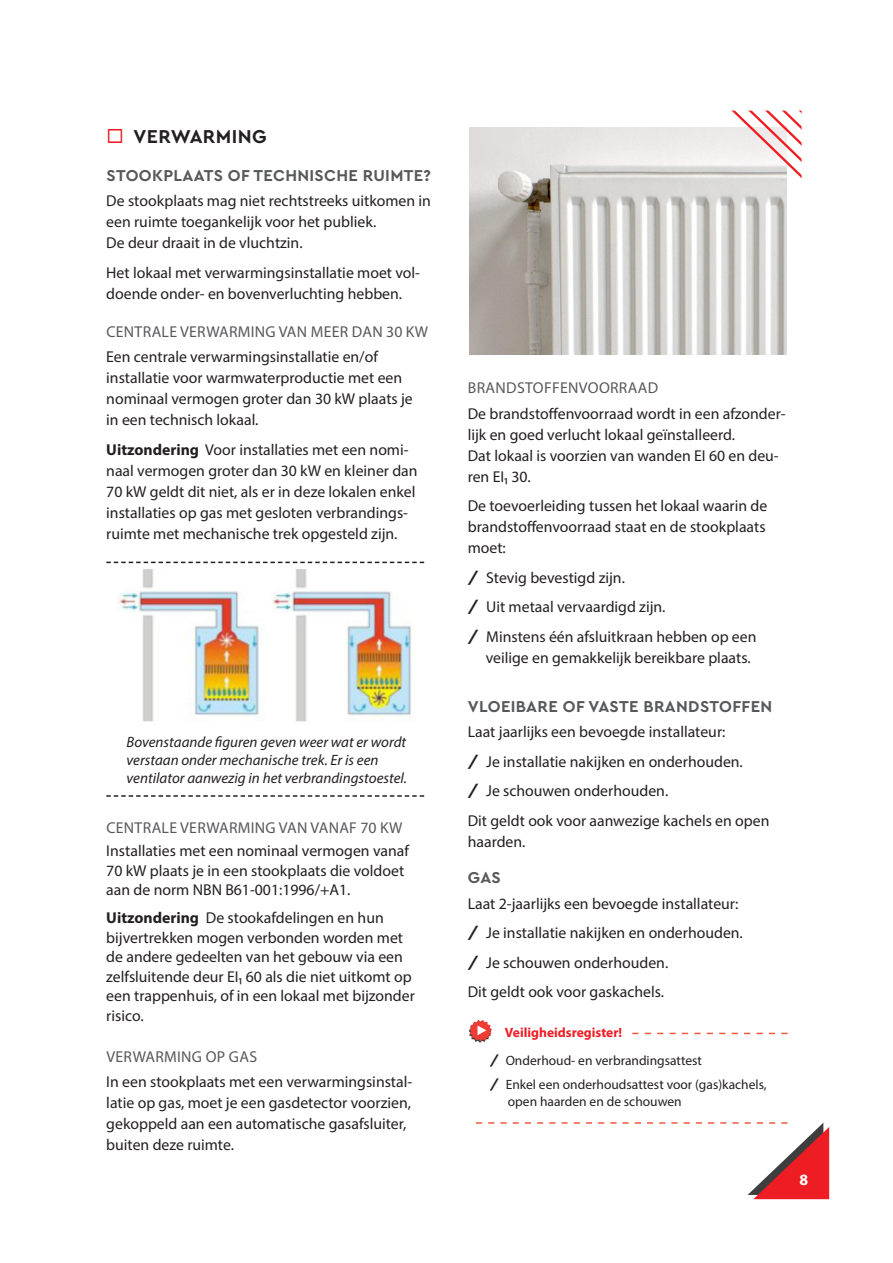
<style>
.page{position:relative;width:893px;height:1263px;background:#fff}
.page>*{position:absolute;margin:0;border:0;box-sizing:border-box;transform-origin:0 0}
.t1{font:700 19.5px "Cera PRO";letter-spacing:.02em;color:#231f20}
.Kop_2{font:700 16.5px "Cera PRO";letter-spacing:.02em;color:#57585a}
.t2{font:15.75px/21px "Myriad Pro";color:#231f20}
.Kop_3{font:15.75px "Myriad Pro";letter-spacing:.02em;color:#57585a}
.t3{font:700 15.75px "Myriad Pro";color:#fff}
.t4{font:italic 15px/18px "Myriad Pro";color:#231f20}
.t5{font:13.5px/16.2px "Myriad Pro";color:#231f20}
.Basis_bold{font:700 13.5px "Myriad Pro";color:#ee1d23}
.s1{font-weight:700}
.s2{font-family:"Cera PRO";font-weight:700}
</style>
<div class="page">
<img style="left:470px;top:128px;width:317px;height:226px">
<svg style="left:728px;top:111px;width:73px;height:74px"></svg>
<img style="left:109px;top:561px;width:155px;height:161px">
<img style="left:270px;top:561px;width:145px;height:161px">
<svg style="left:106px;top:562px;width:318px;height:1px"></svg>
<svg style="left:106px;top:795px;width:318px;height:2px"></svg>
<svg style="left:469px;top:1020px;width:23px;height:23px"></svg>
<svg style="left:632px;top:1033px;width:155px;height:1px"></svg>
<svg style="left:476px;top:1122px;width:353px;height:77px"></svg>
<p class="t1" style="left:134px;top:124px;width:134px">VERWARMING</p>
<p class="Kop_2" style="left:106px;top:164px;width:326px">STOOKPLAATS OF TECHNISCHE RUIMTE?</p>
<p class="t2" style="left:106px;top:190px;width:326px">De stookplaats mag niet rechtstreeks uitkomen in een ruimte toegankelijk voor het publiek.<br>De deur draait in de vluchtzin.</p>
<p class="t2" style="left:106px;top:262px;width:315px">Het lokaal met verwarmingsinstallatie moet vol&shy;doende onder- en bovenverluchting hebben.</p>
<p class="Kop_3" style="left:106px;top:322px;width:323px">CENTRALE VERWARMING VAN MEER DAN 30 KW</p>
<p class="t2" style="left:106px;top:346px;width:308px">Een centrale verwarmingsinstallatie en/of installatie voor warmwaterproductie met een nominaal vermogen groter dan 30 kW plaats je in een technisch lokaal.</p>
<p class="t2" style="left:106px;top:439px;width:313px"><span class="s1">Uitzondering</span> Voor installaties met een nomi&shy;naal vermogen groter dan 30 kW en kleiner dan 70 kW geldt dit niet, als er in deze lokalen enkel installaties op gas met gesloten verbrandings&shy;ruimte met mechanische trek opgesteld zijn.</p>
<p class="t4" style="left:126px;top:733px;width:282px">Bovenstaande figuren geven weer wat er wordt verstaan onder mechanische trek. Er is een ventilator aanwezig in het verbrandingstoestel.</p>
<p class="Kop_3" style="left:106px;top:817px;width:298px">CENTRALE VERWARMING VAN VANAF 70 KW</p>
<p class="t2" style="left:106px;top:841px;width:304px;line-height:19.5px">Installaties met een nominaal vermogen vanaf<br>70 kW plaats je in een stookplaats die voldoet aan de norm NBN B61-001:1996/+A1.</p>
<p class="t2" style="left:106px;top:908px;width:310px;line-height:19.5px"><span class="s1">Uitzondering</span> De stookafdelingen en hun bijvertrekken mogen verbonden worden met de andere gedeelten van het gebouw via een zelfsluitende deur EI₁ 60 als die niet uitkomt op een trappenhuis, of in een lokaal met bijzonder risico.</p>
<p class="Kop_3" style="left:106px;top:1047px;width:152px">VERWARMING OP GAS</p>
<p class="t2" style="left:106px;top:1071px;width:308px">In een stookplaats met een verwarmingsinstal&shy;latie op gas, moet je een gasdetector voorzien, gekoppeld aan een automatische gasafsluiter, buiten deze ruimte.</p>
<p class="Kop_3" style="left:468px;top:378px;width:192px">BRANDSTOFFENVOORRAAD</p>
<p class="t2" style="left:468px;top:402px;width:319px">De brandstoffenvoorraad wordt in een afzonder&shy;lijk en goed verlucht lokaal geïnstalleerd.<br>Dat lokaal is voorzien van wanden EI 60 en deu&shy;ren EI₁ 30.</p>
<p class="t2" style="left:468px;top:495px;width:301px;text-align:justify">De toevoerleiding tussen het lokaal waarin de brandstoffenvoorraad staat en de stookplaats moet:</p>
<p class="t2" style="left:468px;top:566px;width:159px"><span class="s2">/</span> Stevig bevestigd zijn.</p>
<p class="t2" style="left:468px;top:596px;width:199px"><span class="s2">/</span> Uit metaal vervaardigd zijn.</p>
<p class="t2" style="left:486px;top:625px;width:272px;text-indent:-18px"><span class="s2">/</span> Minstens één afsluitkraan hebben op een veilige en gemakkelijk bereikbare plaats.</p>
<p class="Kop_2" style="left:468px;top:695px;width:306px">VLOEIBARE OF VASTE BRANDSTOFFEN</p>
<p class="t2" style="left:468px;top:721px;width:259px">Laat jaarlijks een bevoegde installateur:</p>
<p class="t2" style="left:468px;top:750px;width:277px"><span class="s2">/</span> Je installatie nakijken en onderhouden.</p>
<p class="t2" style="left:468px;top:780px;width:202px"><span class="s2">/</span> Je schouwen onderhouden.</p>
<p class="t2" style="left:468px;top:809px;width:303px">Dit geldt ook voor aanwezige kachels en open haarden.</p>
<p class="Kop_2" style="left:468px;top:867px;width:34px">GAS</p>
<p class="t2" style="left:468px;top:893px;width:272px">Laat 2-jaarlijks een bevoegde installateur:</p>
<p class="t2" style="left:468px;top:922px;width:277px"><span class="s2">/</span> Je installatie nakijken en onderhouden.</p>
<p class="t2" style="left:468px;top:952px;width:202px"><span class="s2">/</span> Je schouwen onderhouden.</p>
<p class="t2" style="left:468px;top:981px;width:198px">Dit geldt ook voor gaskachels.</p>
<p class="Basis_bold" style="left:505px;top:1023px;width:119px">Veiligheidsregister!</p>
<p class="t5" style="left:490px;top:1052px;width:214px"><span class="s2">/</span> Onderhoud- en verbrandingsattest</p>
<p class="t5" style="left:508px;top:1076px;width:260px;text-indent:-18px"><span class="s2">/</span> Enkel een onderhoudsattest voor (gas)kachels, open haarden en de schouwen</p>
<p class="t3" style="left:799px;top:1169px;width:10px">8</p>
</div>
